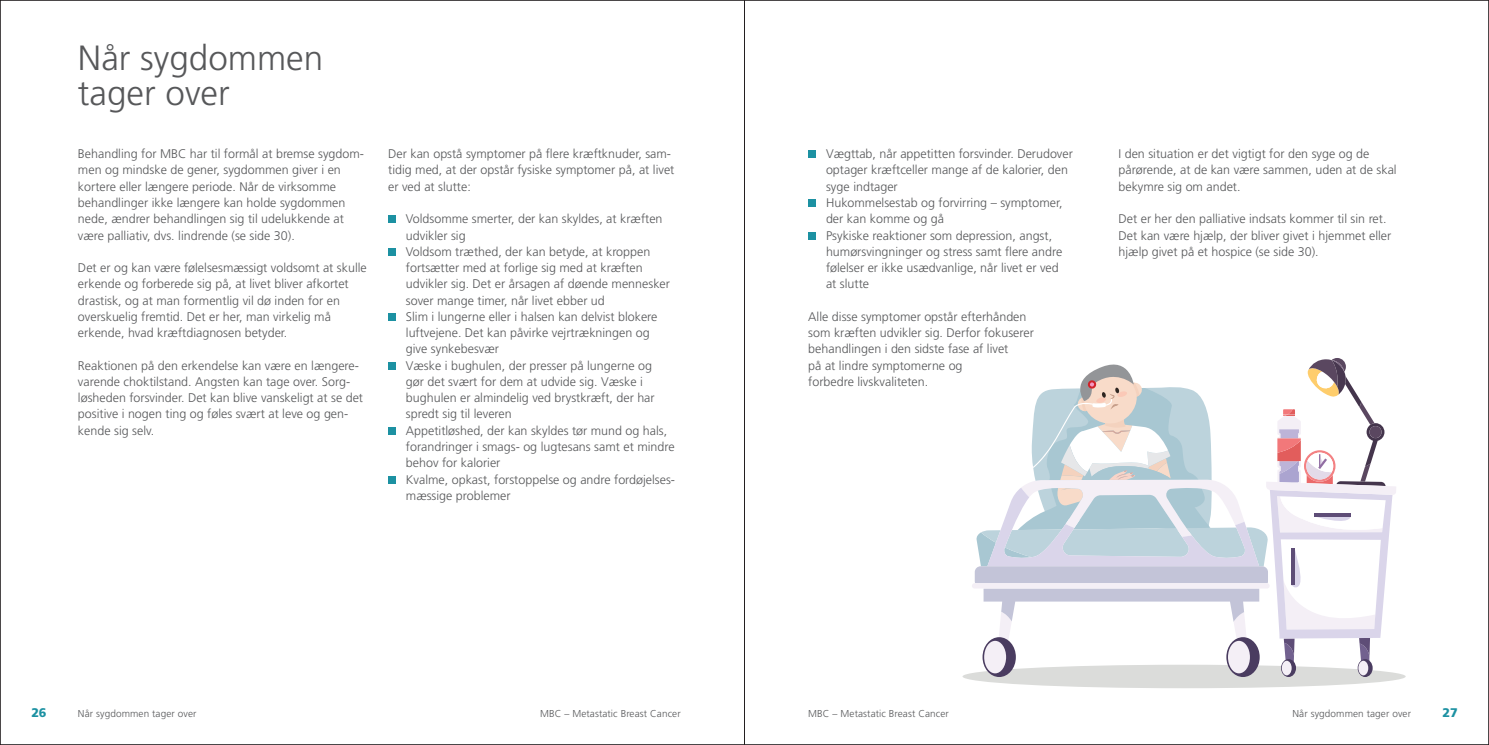
<style>
.page{position:relative;width:1489px;height:745px;background:#fff}
.page>*{position:absolute;margin:0;border:0;box-sizing:border-box;transform-origin:0 0}
.t1{font:300 35px/35px "Frutiger";color:#57585a}
.t2{font:300 12.5px/16.2px "Frutiger";color:#57585a}
.t3{font:900 12.5px "Frutiger";color:#1c91a2}
.t4{font:300 10px "Frutiger";letter-spacing:.01em;color:#57585a}
</style>
<div class="page">
<div style="left:808px;top:150px;width:8px;height:8px;background:#1c91a2"></div>
<div style="left:808px;top:199px;width:8px;height:8px;background:#1c91a2"></div>
<div style="left:808px;top:231px;width:8px;height:8px;background:#1c91a2"></div>
<div style="left:388px;top:215px;width:8px;height:8px;background:#1c91a2"></div>
<div style="left:388px;top:248px;width:8px;height:7px;background:#1c91a2"></div>
<div style="left:388px;top:313px;width:8px;height:7px;background:#1c91a2"></div>
<div style="left:388px;top:361px;width:8px;height:8px;background:#1c91a2"></div>
<div style="left:388px;top:426px;width:8px;height:8px;background:#1c91a2"></div>
<div style="left:388px;top:475px;width:8px;height:8px;background:#1c91a2"></div>
<div style="left:962px;top:664px;width:443px;height:23px;background:#dbdcda;border-radius:50%"></div>
<svg style="left:972px;top:358px;width:424px;height:314px"></svg>
<svg style="left:982px;top:636px;width:33px;height:40px"></svg>
<div style="left:984px;top:640px;width:22px;height:33px;background:#f4eff6;border-radius:50%"></div>
<svg style="left:1226px;top:636px;width:33px;height:40px"></svg>
<div style="left:1227px;top:640px;width:22px;height:33px;background:#f4eff6;border-radius:50%"></div>
<svg style="left:1280px;top:658px;width:15px;height:18px"></svg>
<div style="left:1281px;top:660px;width:10px;height:15px;background:#f4eff6;border-radius:50%"></div>
<svg style="left:1357px;top:658px;width:15px;height:18px"></svg>
<div style="left:1358px;top:660px;width:10px;height:15px;background:#f4eff6;border-radius:50%"></div>
<hr style="left:744px;top:0;width:1px;height:744px;background:#231f20">
<h1 class="t1" style="left:78px;top:40px;width:247px">Når sygdommen tager over</h1>
<p class="t2" style="left:78px;top:146px;width:287px">Behandling for MBC har til formål at bremse sygdom&shy;men og mindske de gener, sygdommen giver i en kortere eller længere periode. Når de virksomme behandlinger ikke længere kan holde sygdommen nede, ændrer behandlingen sig til udelukkende at være palliativ, dvs. lindrende (se side 30).</p>
<p class="t2" style="left:78px;top:259px;width:290px">Det er og kan være følelsesmæssigt voldsomt at skulle erkende og forberede sig på, at livet bliver afkortet drastisk, og at man formentlig vil dø inden for en overskuelig fremtid. Det er her, man virkelig må erkende, hvad kræftdiagnosen betyder.</p>
<p class="t2" style="left:78px;top:357px;width:287px">Reaktionen på den erkendelse kan være en længere&shy;varende choktilstand. Angsten kan tage over. Sorg&shy;løsheden forsvinder. Det kan blive vanskeligt at se det positive i nogen ting og føles svært at leve og gen&shy;kende sig selv.</p>
<p class="t2" style="left:388px;top:146px;width:288px">Der kan opstå symptomer på flere kræftknuder, sam&shy;tidig med, at der opstår fysiske symptomer på, at livet er ved at slutte:</p>
<p class="t2" style="left:406px;top:211px;width:271px">Voldsomme smerter, der kan skyldes, at kræften udvikler sig<br>Voldsom træthed, der kan betyde, at kroppen fortsætter med at forlige sig med at kræften udvikler sig. Det er årsagen af døende mennesker sover mange timer, når livet ebber ud<br>Slim i lungerne eller i halsen kan delvist blokere luftvejene. Det kan påvirke vejrtrækningen og<br>give synkebesvær<br>Væske i bughulen, der presser på lungerne og<br>gør det svært for dem at udvide sig. Væske i bughulen er almindelig ved brystkræft, der har spredt sig til leveren<br>Appetitløshed, der kan skyldes tør mund og hals, forandringer i smags- og lugtesans samt et mindre behov for kalorier<br>Kvalme, opkast, forstoppelse og andre fordøjelses&shy;mæssige problemer</p>
<p class="t2" style="left:826px;top:146px;width:248px">Vægttab, når appetitten forsvinder. Derudover optager kræftceller mange af de kalorier, den syge indtager<br>Hukommelsestab og forvirring – symptomer, der kan komme og gå<br>Psykiske reaktioner som depression, angst, humørsvingninger og stress samt flere andre følelser er ikke usædvanlige, når livet er ved<br>at slutte</p>
<p class="t2" style="left:808px;top:308px;width:227px">Alle disse symptomer opstår efterhånden som kræften udvikler sig. Derfor fokuserer behandlingen i den sidste fase af livet<br>på at lindre symptomerne og<br>forbedre livskvaliteten.</p>
<p class="t2" style="left:1118px;top:146px;width:280px">I den situation er det vigtigt for den syge og de pårørende, at de kan være sammen, uden at de skal bekymre sig om andet.</p>
<p class="t2" style="left:1118px;top:211px;width:274px">Det er her den palliative indsats kommer til sin ret.<br>Det kan være hjælp, der bliver givet i hjemmet eller hjælp givet på et hospice (se side 30).</p>
<p class="t3" style="left:31px;top:704px;width:17px">26</p>
<p class="t4" style="left:540px;top:707px;width:142px">MBC – Metastatic Breast Cancer</p>
<p class="t4" style="left:808px;top:707px;width:142px">MBC – Metastatic Breast Cancer</p>
<p class="t3" style="left:1442px;top:704px;width:17px">27</p>
<p class="t4" style="left:78px;top:707px;width:120px">Når sygdommen tager over</p>
<p class="t4" style="left:1292px;top:707px;width:120px">Når sygdommen tager over</p>
</div>
